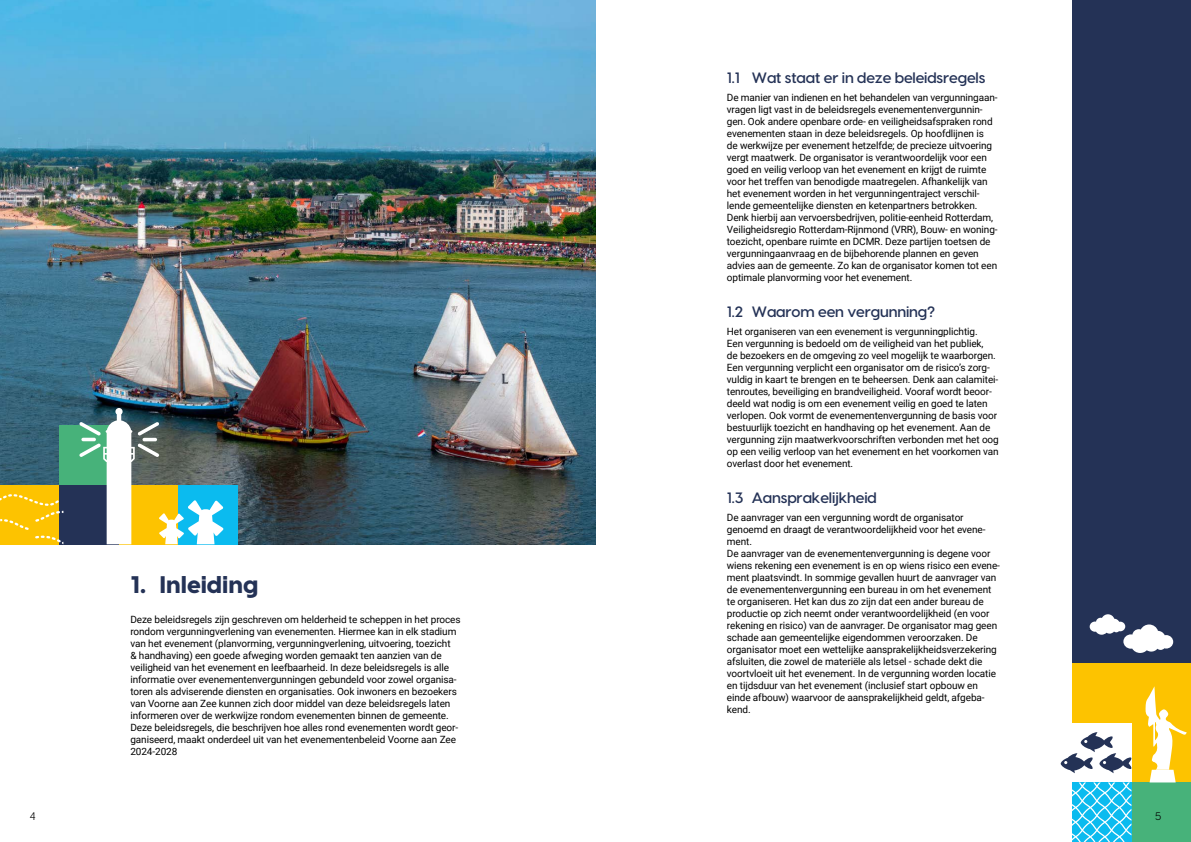
<style>
.page{position:relative;width:1191px;height:842px;background:#fff}
.page>*{position:absolute;margin:0;border:0;box-sizing:border-box;transform-origin:0 0}
.t1{font:800 24px "Visby";color:#243256}
.t2{font:600 15px "Visby";letter-spacing:-.01em;color:#243256}
.t3{font:11px "Visby";color:#000}
.Broodtekst{font:10px/12px "Roboto";letter-spacing:-.01em;color:#000}
</style>
<div class="page">
<div style="left:1072px;top:0;width:60px;height:663px;background:#243256"></div>
<div style="left:1132px;top:663px;width:59px;height:60px;background:#fdc300"></div>
<div style="left:1132px;top:723px;width:59px;height:59px;background:#fdc300"></div>
<div style="left:1132px;top:782px;width:59px;height:60px;background:#47b27a"></div>
<div style="left:1131px;top:0;width:60px;height:663px;background:#243256"></div>
<div style="left:1072px;top:663px;width:60px;height:60px;background:#fdc300"></div>
<svg style="left:1145px;top:686px;width:41px;height:96px"></svg>
<img style="left:0;top:0;width:595px;height:544px">
<svg style="left:1089px;top:614px;width:84px;height:39px"></svg>
<svg style="left:1072px;top:782px;width:59px;height:60px;background:#42caf2"></svg>
<svg style="left:1060px;top:732px;width:72px;height:41px"></svg>
<div style="left:0;top:485px;width:60px;height:59px;background:#fdc300"></div>
<div style="left:60px;top:485px;width:59px;height:59px;background:#243256"></div>
<div style="left:60px;top:425px;width:59px;height:60px;background:#47b27a"></div>
<div style="left:179px;top:485px;width:59px;height:59px;background:#0bbbef"></div>
<svg style="left:79px;top:408px;width:144px;height:136px"></svg>
<svg style="left:0;top:494px;width:63px;height:36px"></svg>
<svg style="left:35px;top:536px;width:28px;height:8px"></svg>
<h1 class="t1" style="left:130px;top:563px;width:129px">1. Inleiding</h1>
<p class="Broodtekst" style="left:130px;top:613px;width:332px">Deze beleidsregels zijn geschreven om helderheid te scheppen in het proces rondom vergunningverlening van evenementen. Hiermee kan in elk stadium van het evenement (planvorming, vergunningverlening, uitvoering, toezicht<br>&amp; handhaving) een goede afweging worden gemaakt ten aanzien van de veiligheid van het evenement en leefbaarheid. In deze beleidsregels is alle informatie over evenementenvergunningen gebundeld voor zowel organisa&shy;toren als adviserende diensten en organisaties. Ook inwoners en bezoekers van Voorne aan Zee kunnen zich door middel van deze beleidsregels laten informeren over de werkwijze rondom evenementen binnen de gemeente.<br>Deze beleidsregels, die beschrijven hoe alles rond evenementen wordt geor&shy;ganiseerd, maakt onderdeel uit van het evenementenbeleid Voorne aan Zee 2024-2028</p>
<h2 class="t2" style="left:727px;top:65px;width:260px">1.1 Wat staat er in deze beleidsregels</h2>
<p class="Broodtekst" style="left:727px;top:91px;width:272px">De manier van indienen en het behandelen van vergunningaan&shy;vragen ligt vast in de beleidsregels evenementenvergunnin&shy;gen. Ook andere openbare orde- en veiligheidsafspraken rond evenementen staan in deze beleidsregels. Op hoofdlijnen is<br>de werkwijze per evenement hetzelfde; de precieze uitvoering vergt maatwerk. De organisator is verantwoordelijk voor een goed en veilig verloop van het evenement en krijgt de ruimte voor het treffen van benodigde maatregelen. Afhankelijk van het evenement worden in het vergunningentraject verschil&shy;lende gemeentelijke diensten en ketenpartners betrokken.<br>Denk hierbij aan vervoersbedrijven, politie-eenheid Rotterdam, Veiligheidsregio Rotterdam-Rijnmond (VRR), Bouw- en woning&shy;toezicht, openbare ruimte en DCMR. Deze partijen toetsen de vergunningaanvraag en de bijbehorende plannen en geven advies aan de gemeente. Zo kan de organisator komen tot een optimale planvorming voor het evenement.</p>
<h2 class="t2" style="left:727px;top:299px;width:210px">1.2 Waarom een vergunning?</h2>
<p class="Broodtekst" style="left:727px;top:325px;width:273px">Het organiseren van een evenement is vergunningplichtig.<br>Een vergunning is bedoeld om de veiligheid van het publiek,<br>de bezoekers en de omgeving zo veel mogelijk te waarborgen.<br>Een vergunning verplicht een organisator om de risico’s zorg&shy;vuldig in kaart te brengen en te beheersen. Denk aan calamitei&shy;tenroutes, beveiliging en brandveiligheid. Vooraf wordt beoor&shy;deeld wat nodig is om een evenement veilig en goed te laten verlopen. Ook vormt de evenementenvergunning de basis voor bestuurlijk toezicht en handhaving op het evenement. Aan de vergunning zijn maatwerkvoorschriften verbonden met het oog op een veilig verloop van het evenement en het voorkomen van overlast door het evenement.</p>
<h2 class="t2" style="left:727px;top:485px;width:151px">1.3 Aansprakelijkheid</h2>
<p class="Broodtekst" style="left:727px;top:511px;width:260px">De aanvrager van een vergunning wordt de organisator genoemd en draagt de verantwoordelijkheid voor het evene&shy;ment.</p>
<p class="Broodtekst" style="left:727px;top:547px;width:274px">De aanvrager van de evenementenvergunning is degene voor wiens rekening een evenement is en op wiens risico een evene&shy;ment plaatsvindt. In sommige gevallen huurt de aanvrager van de evenementenvergunning een bureau in om het evenement te organiseren. Het kan dus zo zijn dat een ander bureau de productie op zich neemt onder verantwoordelijkheid (en voor rekening en risico) van de aanvrager. De organisator mag geen schade aan gemeentelijke eigendommen veroorzaken. De organisator moet een wettelijke aansprakelijkheidsverzekering afsluiten, die zowel de materiële als letsel - schade dekt die voortvloeit uit het evenement. In de vergunning worden locatie en tijdsduur van het evenement (inclusief start opbouw en einde afbouw) waarvoor de aansprakelijkheid geldt, afgeba&shy;kend.</p>
<p class="t3" style="left:30px;top:807px;width:7px">4</p>
<p class="t3" style="left:1155px;top:807px;width:8px">5</p>
</div>
